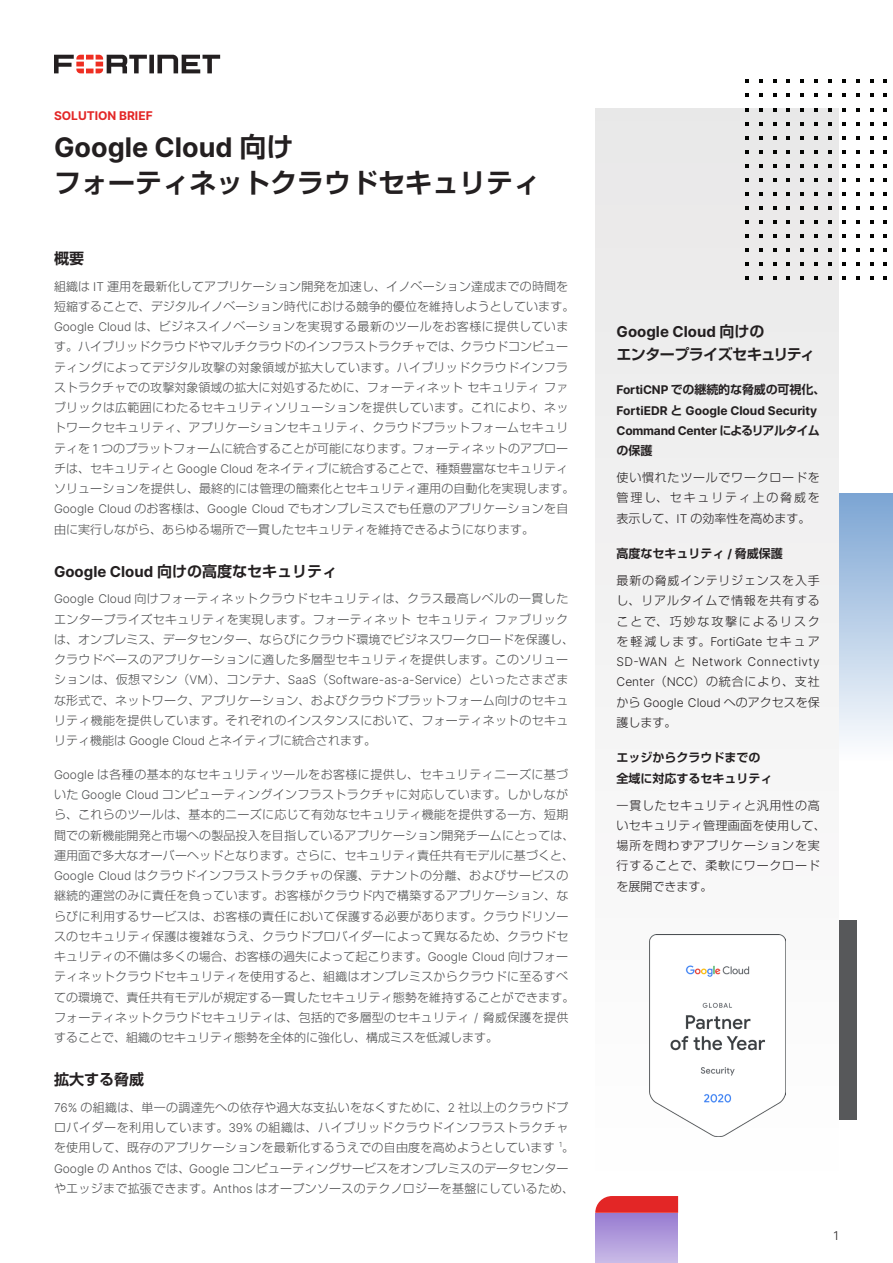
<style>
.page{position:relative;width:893px;height:1263px;background:#fff}
.page>*{position:absolute;margin:0;border:0;box-sizing:border-box;transform-origin:0 0}
.Main_Title{font:700 27px/36px "Shin Go Pro De";color:#231f20}
.Body_Copy_SUBHEAD__B{font:700 15px "Shin Go Pro De";color:#231f20}
.Sidebar_headline{font:700 15px/22.5px "Shin Go Pro De";letter-spacing:-.045em;color:#231f20}
.Body_Copy{font:300 12px/20.2px "Shin Go Pro";letter-spacing:.02em;color:#4b4c4d}
.Sidebar_-_Bullets_co{font:300 12px/20.2px "Shin Go Pro";letter-spacing:.06em;color:#231f20;text-align:justify}
.Sidebar_-_Bullets_co-2{font:700 12px/20.2px "Inter";color:#231f20}
.Sidebar_-_Bullets_co-3{font:700 12px/20.2px "Shin Go Pro De";color:#231f20}
.Page_Header{font:700 12px "Inter";color:#e32626}
.t1{font:300 12px "Inter";color:#231f20}
.Body_Copy-2{font:300 7.05px "Inter";color:#4b4c4d}
.s1{font-family:"Inter"}
.s2{font-family:"Shin Go Pro De"}
</style>
<div class="page">
<svg style="left:54px;top:55px;width:166px;height:18px"></svg>
<div style="left:595px;top:108px;width:244px;height:1074px;background:#f2f2f2"></div>
<img style="left:650px;top:935px;width:136px;height:201px">
<div style="left:595px;top:1213px;width:83px;height:50px;background:linear-gradient(to bottom,#977ad0,#c9bae7)"></div>
<div style="left:839px;top:920px;width:17px;height:199px;background:#57585a"></div>
<div style="left:839px;top:493px;width:54px;height:267px;background:linear-gradient(to bottom,#7ba5d3,#fdfefe)"></div>
<svg style="left:595px;top:1196px;width:83px;height:17px"></svg>
<p class="Page_Header" style="left:54px;top:107px;width:100px">SOLUTION BRIEF</p>
<p class="Main_Title" style="left:54px;top:126px;width:487px"><span class="s1">Google Cloud</span> 向け<br>フォーティネットクラウドセキュリティ</p>
<p class="Body_Copy_SUBHEAD__B" style="left:54px;top:246px;width:31px">概要</p>
<p class="Body_Copy" style="left:54px;top:274px;width:522px">組織は <span class="s1">IT</span> 運用を最新化してアプリケーション開発を加速し、イノベーション達成までの時間を短縮することで、デジタルイノベーション時代における競争的優位を維持しようとしています。<span class="s1">Google Cloud</span> は、ビジネスイノベーションを実現する最新のツールをお客様に提供しています。ハイブリッドクラウドやマルチクラウドのインフラストラクチャでは、クラウドコンピューティングによってデジタル攻撃の対象領域が拡大しています。ハイブリッドクラウドインフラストラクチャでの攻撃対象領域の拡大に対処するために、フォーティネットセキュリティファブリックは広範囲にわたるセキュリティソリューションを提供しています。これにより、ネットワークセキュリティ、アプリケーションセキュリティ、クラウドプラットフォームセキュリティを <span class="s1">1</span> つのプラットフォームに統合することが可能になります。フォーティネットのアプローチは、セキュリティと <span class="s1">Google Cloud</span> をネイティブに統合することで、種類豊富なセキュリティソリューションを提供し、最終的には管理の簡素化とセキュリティ運用の自動化を実現します。<span class="s1">Google Cloud</span> のお客様は、<span class="s1">Google Cloud</span> でもオンプレミスでも任意のアプリケーションを自由に実行しながら、あらゆる場所で一貫したセキュリティを維持できるようになります。</p>
<p class="Body_Copy_SUBHEAD__B" style="left:54px;top:559px;width:285px"><span class="s1">Google Cloud</span> 向けの高度なセキュリティ</p>
<p class="Body_Copy" style="left:54px;top:587px;width:522px"><span class="s1">Google Cloud</span> 向けフォーティネットクラウドセキュリティは、クラス最高レベルの一貫したエンタープライズセキュリティを実現します。フォーティネットセキュリティファブリックは、オンプレミス、データセンター、ならびにクラウド環境でビジネスワークロードを保護し、クラウドベースのアプリケーションに適した多層型セキュリティを提供します。このソリューションは、仮想マシン（<span class="s1">VM</span>）、コンテナ、<span class="s1">SaaS</span>（<span class="s1">Software-as-a-Service</span>）といったさまざまな形式で、ネットワーク、アプリケーション、およびクラウドプラットフォーム向けのセキュリティ機能を提供しています。それぞれのインスタンスにおいて、フォーティネットのセキュリティ機能は <span class="s1">Google Cloud</span> とネイティブに統合されます。</p>
<p class="Body_Copy" style="left:54px;top:763px;width:522px"><span class="s1">Google</span> は各種の基本的なセキュリティツールをお客様に提供し、セキュリティニーズに基づいた <span class="s1">Google Cloud</span> コンピューティングインフラストラクチャに対応しています。しかしながら、これらのツールは、基本的ニーズに応じて有効なセキュリティ機能を提供する一方、短期間での新機能開発と市場への製品投入を目指しているアプリケーション開発チームにとっては、運用面で多大なオーバーヘッドとなります。さらに、セキュリティ責任共有モデルに基づくと、<span class="s1">Google Cloud</span> はクラウドインフラストラクチャの保護、テナントの分離、およびサービスの継続的運営のみに責任を負っています。お客様がクラウド内で構築するアプリケーション、ならびに利用するサービスは、お客様の責任において保護する必要があります。クラウドリソースのセキュリティ保護は複雑なうえ、クラウドプロバイダーによって異なるため、クラウドセキュリティの不備は多くの場合、お客様の過失によって起こります。<span class="s1">Google Cloud</span> 向けフォーティネットクラウドセキュリティを使用すると、組織はオンプレミスからクラウドに至るすべての環境で、責任共有モデルが規定する一貫したセキュリティ態勢を維持することができます。フォーティネットクラウドセキュリティは、包括的で多層型のセキュリティ <span class="s1">/</span> 脅威保護を提供することで、組織のセキュリティ態勢を全体的に強化し、構成ミスを低減します。</p>
<p class="Body_Copy_SUBHEAD__B" style="left:54px;top:1067px;width:91px">拡大する脅威</p>
<p class="Body_Copy" style="left:54px;top:1096px;width:516px;text-align:justify"><span class="s1">76%</span> の組織は、単一の調達先への依存や過大な支払いをなくすために、<span class="s1">2</span> 社以上のクラウドプロバイダーを利用しています。<span class="s1">39%</span> の組織は、ハイブリッドクラウドインフラストラクチャを使用して、既存のアプリケーションを最新化するうえでの自由度を高めようとしています</p>
<p class="Body_Copy-2" style="left:559px;top:1139px;width:5px">1</p>
<p class="Body_Copy" style="left:54px;top:1136px;width:522px;text-indent:508px">。<br><span class="s1">Google</span> の <span class="s1">Anthos</span> では、<span class="s1">Google</span> コンピューティングサービスをオンプレミスのデータセンターやエッジまで拡張できます。<span class="s1">Anthos</span> はオープンソースのテクノロジーを基盤にしているため、</p>
<p class="Sidebar_headline" style="left:616px;top:318px;width:200px"><span class="s1">Google Cloud</span> 向けの<br>エンタープライズセキュリティ</p>
<p class="Sidebar_-_Bullets_co-2" style="left:617px;top:380px;width:210px">FortiCNP <span class="s2">での継続的な脅威の可視化、<br></span>FortiEDR <span class="s2">と</span> Google Cloud Security<br>Command Center <span class="s2">によるリアルタイムの保護</span></p>
<p class="Sidebar_-_Bullets_co" style="left:617px;top:466px;width:205px">使い慣れたツールでワークロードを管理し、セキュリティ上の脅威を表示して、<span class="s1">IT</span> の効率性を高めます。</p>
<p class="Sidebar_-_Bullets_co-3" style="left:617px;top:542px;width:168px">高度なセキュリティ <span class="s1">/</span> 脅威保護</p>
<p class="Sidebar_-_Bullets_co" style="left:617px;top:569px;width:205px">最新の脅威インテリジェンスを入手し、リアルタイムで情報を共有することで、巧妙な攻撃によるリスクを軽減します。<span class="s1">FortiGate</span> セキュア<span class="s1">SD-WAN</span> と <span class="s1">Network Connectivty Center</span>（<span class="s1">NCC</span>）の統合により、支社から <span class="s1">Google Cloud</span> へのアクセスを保護します。</p>
<p class="Sidebar_-_Bullets_co-3" style="left:617px;top:746px;width:157px">エッジからクラウドまでの全域に対応するセキュリティ</p>
<p class="Sidebar_-_Bullets_co" style="left:617px;top:793px;width:211px;text-align:left">一貫したセキュリティと汎用性の高いセキュリティ管理画面を使用して、場所を問わずアプリケーションを実行することで、柔軟にワークロードを展開できます。</p>
<p class="t1" style="left:834px;top:1227px;width:7px">1</p>
</div>
